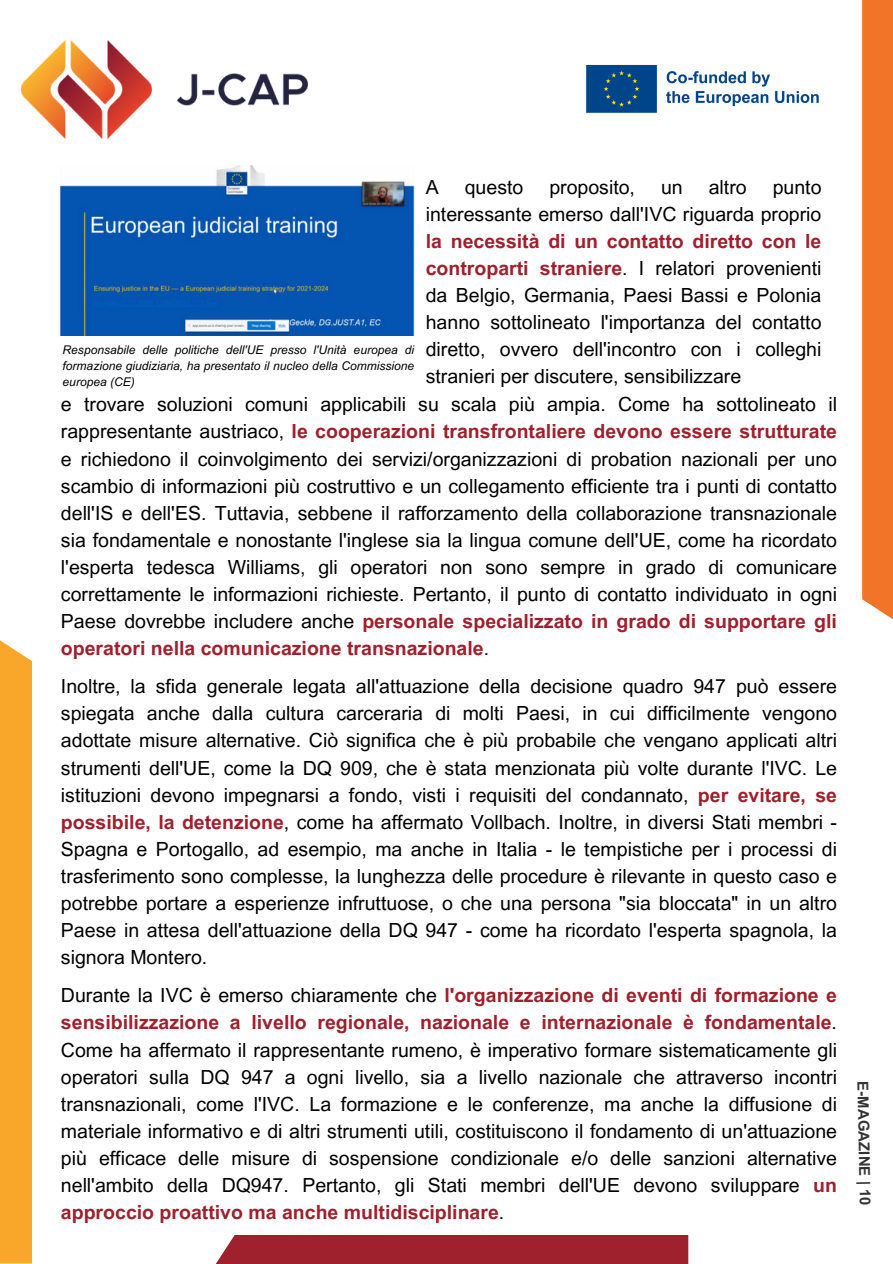
<style>
.page{position:relative;width:893px;height:1264px;background:#fff}
.page>*{position:absolute;margin:0;border:0;box-sizing:border-box;transform-origin:0 0}
.t1{font:19.5px/27px "Arial MT Pro";color:#000;text-align:justify}
.t2{font:700 15px "Arial MT Pro";color:#000}
.t3{font:italic 12px/16px "Arial MT Pro";color:#000;text-align:justify}
.s1{font-weight:700;color:#9e212d}
</style>
<div class="page">
<img style="left:22px;top:40px;width:286px;height:98px">
<div style="left:862px;top:0;width:30px;height:629px;background:#f17429"></div>
<div style="left:205px;top:1234px;width:483px;height:29px;background:#9e212d"></div>
<div style="left:0;top:631px;width:32px;height:632px;background:#f8a72b"></div>
<img style="left:61px;top:165px;width:353px;height:170px">
<img style="left:586px;top:64px;width:233px;height:49px">
<p class="t1" style="left:426px;top:176px;width:15px">A</p>
<p class="t1" style="left:465px;top:176px;width:60px">questo</p>
<p class="t1" style="left:549px;top:176px;width:87px">proposito,</p>
<p class="t1" style="left:661px;top:176px;width:23px">un</p>
<p class="t1" style="left:708px;top:176px;width:39px">altro</p>
<p class="t1" style="left:426px;top:176px;width:397px;text-indent:347px">punto interessante emerso dall'IVC riguarda proprio <span class="s1">la necessità di un contatto diretto con le controparti straniere</span>. I relatori provenienti da Belgio, Germania, Paesi Bassi e Polonia hanno sottolineato l'importanza del contatto diretto, ovvero dell'incontro con i colleghi stranieri per discutere, sensibilizzare</p>
<h1 class="t3" style="left:63px;top:343px;width:353px">Responsabile delle politiche dell'UE presso l'Unità europea di formazione giudiziaria, ha presentato il nucleo della Commissione europea (CE)</h1>
<h1 class="t1" style="left:61px;top:393px;width:777px">e trovare soluzioni comuni applicabili su scala più ampia. Come ha sottolineato il rappresentante austriaco, <span class="s1">le cooperazioni transfrontaliere devono essere strutturate </span>e richiedono il coinvolgimento dei servizi/organizzazioni di probation nazionali per uno scambio di informazioni più costruttivo e un collegamento efficiente tra i punti di contatto dell'IS e dell'ES. Tuttavia, sebbene il rafforzamento della collaborazione transnazionale sia fondamentale e nonostante l'inglese sia la lingua comune dell'UE, come ha ricordato l'esperta tedesca Williams, gli operatori non sono sempre in grado di comunicare correttamente le informazioni richieste. Pertanto, il punto di contatto individuato in ogni Paese dovrebbe includere anche <span class="s1">personale specializzato in grado di supportare gli operatori nella comunicazione transnazionale</span>.</h1>
<h1 class="t1" style="left:61px;top:675px;width:777px">Inoltre, la sfida generale legata all'attuazione della decisione quadro 947 può essere spiegata anche dalla cultura carceraria di molti Paesi, in cui difficilmente vengono adottate misure alternative. Ciò significa che è più probabile che vengano applicati altri strumenti dell'UE, come la DQ 909, che è stata menzionata più volte durante l'IVC. Le istituzioni devono impegnarsi a fondo, visti i requisiti del condannato, <span class="s1">per evitare, se possibile, la detenzione</span>, come ha affermato Vollbach. Inoltre, in diversi Stati membri - Spagna e Portogallo, ad esempio, ma anche in Italia - le tempistiche per i processi di trasferimento sono complesse, la lunghezza delle procedure è rilevante in questo caso e potrebbe portare a esperienze infruttuose, o che una persona "sia bloccata" in un altro Paese in attesa dell'attuazione della DQ 947 - come ha ricordato l'esperta spagnola, la signora Montero.</h1>
<p class="t1" style="left:61px;top:984px;width:777px">Durante la IVC è emerso chiaramente che <span class="s1">l'organizzazione di eventi di formazione e sensibilizzazione a livello regionale, nazionale e internazionale è fondamentale</span>.<br>Come ha affermato il rappresentante rumeno, è imperativo formare sistematicamente gli operatori sulla DQ 947 a ogni livello, sia a livello nazionale che attraverso incontri transnazionali, come l'IVC. La formazione e le conferenze, ma anche la diffusione di materiale informativo e di altri strumenti utili, costituiscono il fondamento di un'attuazione più efficace delle misure di sospensione condizionale e/o delle sanzioni alternative nell'ambito della DQ947. Pertanto, gli Stati membri dell'UE devono sviluppare <span class="s1">un approccio proattivo ma anche multidisciplinare</span>.</p>
<p class="t2" style="left:868px;top:1081px;width:126px;rotate:89deg">E-MAGAZINE | 10</p>
</div>
